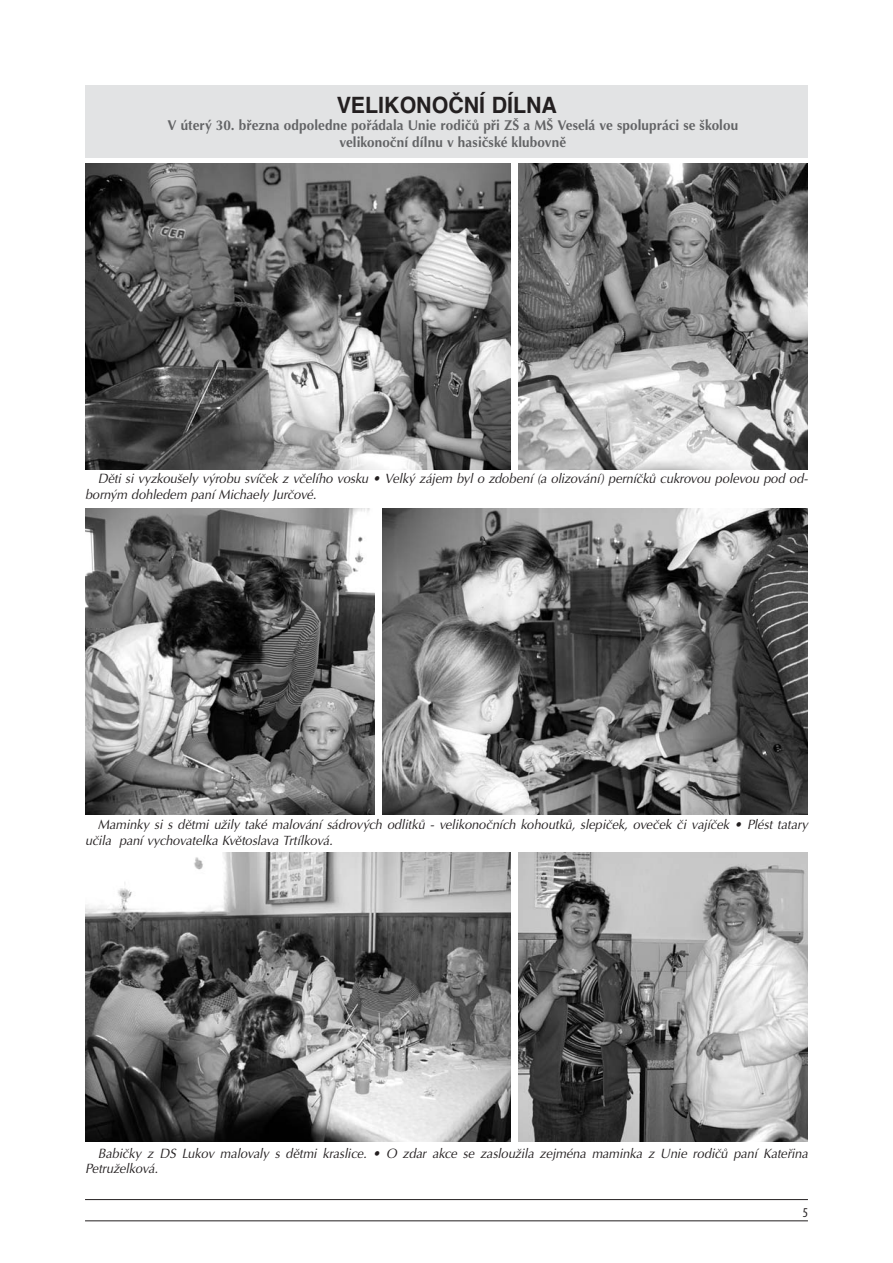
<style>
.page{position:relative;width:893px;height:1263px;background:#fff}
.page>*{position:absolute;margin:0;border:0;box-sizing:border-box;transform-origin:0 0}
.t1{font:700 22.5px "Helvetica";color:#231f20;scale:.95 1}
.t2{font:700 14.25px/17.1px "Optima CE";letter-spacing:.005em;color:#636466;text-align:center;scale:.95 1}
.t3{font:italic 13.5px/16.2px "Optima CE";letter-spacing:-.01em;color:#231f20;scale:.95 1}
.t4{font:condensed 13.5px "Myriad Pro";color:#231f20}
</style>
<div class="page">
<hr style="left:85px;top:1199px;width:723px;height:1px;background:#231f20">
<hr style="left:85px;top:1220px;width:723px;height:1px;background:#231f20">
<div style="left:85px;top:85px;width:723px;height:72px;background:#e2e3e4"></div>
<img style="left:85px;top:853px;width:425px;height:289px">
<img style="left:85px;top:164px;width:425px;height:306px">
<img style="left:85px;top:508px;width:289px;height:306px">
<img style="left:519px;top:853px;width:289px;height:289px">
<img style="left:383px;top:508px;width:425px;height:306px">
<img style="left:519px;top:164px;width:289px;height:306px">
<h1 class="t1" style="left:337px;top:95px;width:233px">VELIKONOČNÍ DÍLNA</h1>
<p class="t2" style="left:168px;top:118px;width:602px">V úterý 30. března odpoledne pořádala Unie rodičů při ZŠ a MŠ Veselá ve spolupráci se školou velikonoční dílnu v hasičské klubovně</p>
<p class="t3" style="left:85px;top:472px;width:762px;text-indent:13px">Děti si vyzkoušely výrobu svíček z včelího vosku • Velký zájem byl o zdobení (a olizování) perníčků cukrovou polevou pod od&shy;borným dohledem paní Michaely Jurčové.</p>
<p class="t3" style="left:85px;top:817px;width:762px;text-indent:13px">Maminky si s dětmi užily také malování sádrových odlitků - velikonočních kohoutků, slepiček, oveček či vajíček • Plést tatary učila paní vychovatelka Květoslava Trtílková.</p>
<p class="t3" style="left:85px;top:1147px;width:762px;line-height:15px;text-indent:13px">Babičky z DS Lukov malovaly s dětmi kraslice. • O zdar akce se zasloužila zejména maminka z Unie rodičů paní Kateřina<br>Petruželková.</p>
<p class="t4" style="left:803px;top:1207px;width:7px">5</p>
</div>
